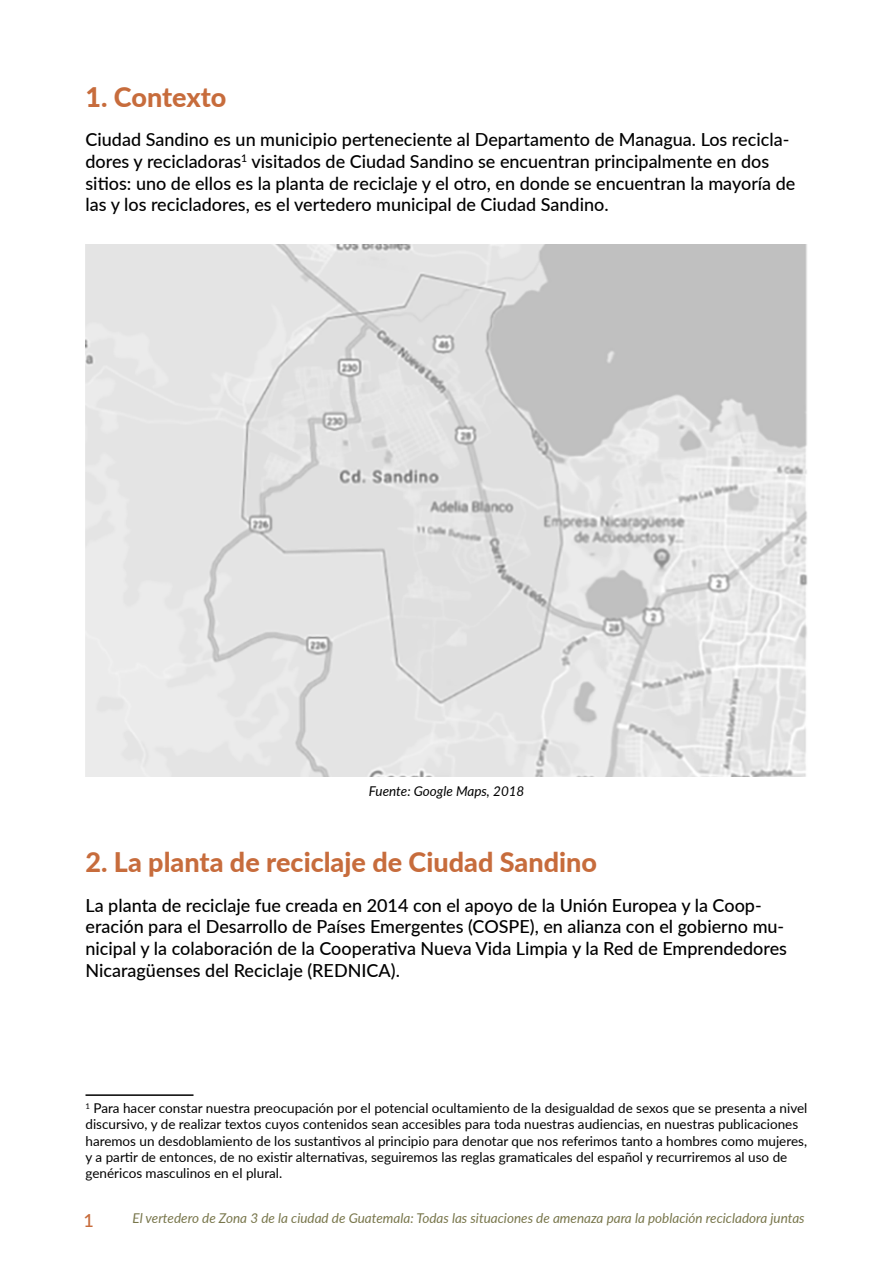
<style>
.page{position:relative;width:893px;height:1263px;background:#fff}
.page>*{position:absolute;margin:0;border:0;box-sizing:border-box;transform-origin:0 0}
.t1{font:800 27px "Lato";color:#c76c3c}
.t2{font:500 18px/21.6px "Lato";color:#000}
.t3{font:500 18px "Lato";color:#c76c3c}
.t4{font:13.5px/16.2px "Lato";color:#000}
.t5{font:italic 13.5px "Lato";color:#78764b}
.t6{font:italic 13.5px "Lato";color:#000}
</style>
<div class="page">
<hr style="left:86px;top:1094px;width:108px;height:2px;background:#000">
<img style="left:86px;top:245px;width:722px;height:532px">
<h1 class="t1" style="left:86px;top:87px;width:143px">1. Contexto</h1>
<p class="t2" style="left:85px;top:128px;width:711px">Ciudad Sandino es un municipio perteneciente al Departamento de Managua. Los recicla&shy;dores y recicladoras<sup>1</sup> visitados de Ciudad Sandino se encuentran principalmente en dos sitios: uno de ellos es la planta de reciclaje y el otro, en donde se encuentran la mayoría de las y los recicladores, es el vertedero municipal de Ciudad Sandino.</p>
<p class="t6" style="left:369px;top:786px;width:157px">Fuente: Google Maps, 2018</p>
<h1 class="t1" style="left:86px;top:852px;width:513px">2. La planta de reciclaje de Ciudad Sandino</h1>
<p class="t2" style="left:86px;top:894px;width:703px">La planta de reciclaje fue creada en 2014 con el apoyo de la Unión Europea y la Coop&shy;eración para el Desarrollo de Países Emergentes (COSPE), en alianza con el gobierno mu&shy;nicipal y la colaboración de la Cooperativa Nueva Vida Limpia y la Red de Emprendedores Nicaragüenses del Reciclaje (REDNICA).</p>
<p class="t4" style="left:86px;top:1101px;width:723px"><sup>1</sup> Para hacer constar nuestra preocupación por el potencial ocultamiento de la desigualdad de sexos que se presenta a nivel discursivo, y de realizar textos cuyos contenidos sean accesibles para toda nuestras audiencias, en nuestras publicaciones haremos un desdoblamiento de los sustantivos al principio para denotar que nos referimos tanto a hombres como mujeres, y a partir de entonces, de no existir alternativas, seguiremos las reglas gramaticales del español y recurriremos al uso de genéricos masculinos en el plural.</p>
<p class="t3" style="left:84px;top:1212px;width:12px">1</p>
<p class="t5" style="left:133px;top:1213px;width:674px">El vertedero de Zona 3 de la ciudad de Guatemala: Todas las situaciones de amenaza para la población recicladora juntas</p>
</div>
